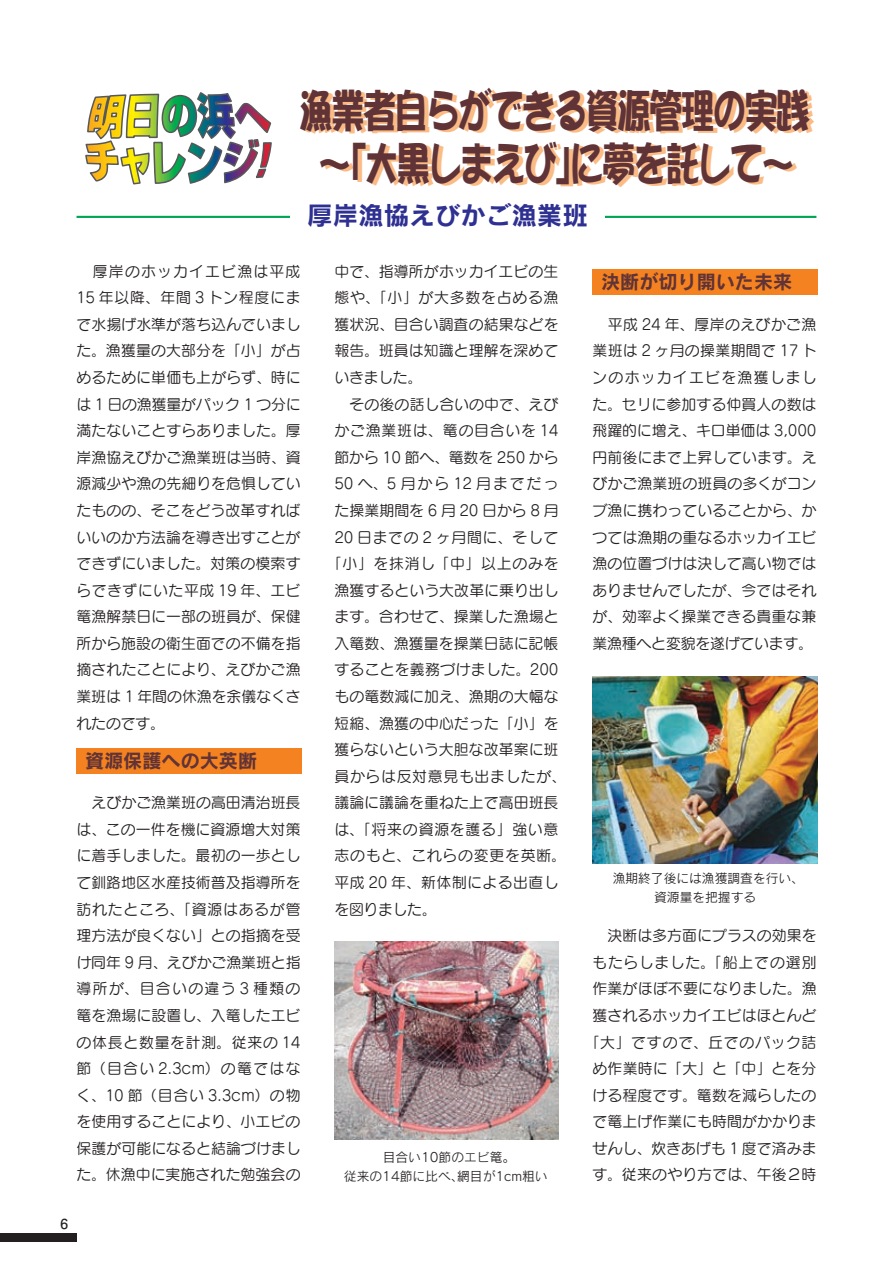
<style>
.page{position:relative;width:893px;height:1263px;background:#fff}
.page>*{position:absolute;margin:0;border:0;box-sizing:border-box;transform-origin:0 0}
.t1{font:45.75px/53.1px "DFPOP1 W12 MP RKSJ H";letter-spacing:-.06em;color:#603336;text-align:center;scale:.74 1}
.t2{font:25.5px "Rodin Pro N B";color:#2e3092}
.t3{font:19.2px "Rodin Pro N B";color:#603336}
.t4{font:14.85px/26.5px "Seurat Pro N M";letter-spacing:.01em;color:#231f20;text-align:justify}
.t5{font:14.85px "Seurat Pro N M";letter-spacing:.05em;color:#231f20}
.t6{font:14.85px "Seurat Pro N M";letter-spacing:.045em;color:#231f20}
.t7{font:14.85px "Seurat Pro N M";letter-spacing:-.01em;color:#231f20}
.t8{font:14.85px "Seurat Pro N M";letter-spacing:.135em;color:#231f20}
.t9{font:14.85px "Seurat Pro N M";letter-spacing:.03em;color:#231f20}
.t10{font:700 13.8px "Futo Go B101 Pro";color:#231f20}
.t11{font:12.75px/19.2px "Rodin Pro N M";color:#231f20;text-align:center}
</style>
<div class="page">
<div style="left:77px;top:748px;width:225px;height:26px;background:#f58220"></div>
<hr style="left:77px;top:216px;width:739px;height:2px;background:#00a54f">
<div style="left:290px;top:202px;width:315px;height:30px;background:#fff"></div>
<svg style="left:85px;top:92px;width:187px;height:93px"></svg>
<div style="left:592px;top:269px;width:226px;height:26px;background:#f58220"></div>
<img style="left:592px;top:676px;width:226px;height:187px">
<img style="left:334px;top:941px;width:224px;height:199px">
<div style="left:0;top:1233px;width:77px;height:9px;background:#231f20"></div>
<h1 class="t1" style="left:299px;top:84px;width:692px">漁業者自らができる資源管理の実践〜「大黒しまえび」に夢を託して〜</h1>
<h2 class="t2" style="left:307px;top:199px;width:282px">厚岸漁協えびかご漁業班</h2>
<p class="t4" style="left:76px;top:257px;width:226px">　厚岸のホッカイエビ漁は平成15 年以降、年間 3 トン程度にまで水揚げ水準が落ち込んでいました。漁獲量の大部分を「小」が占めるために単価も上がらず、時には 1 日の漁獲量がパック 1 つ分に満たないことすらありました。厚岸漁協えびかご漁業班は当時、資源減少や漁の先細りを危惧していたものの、そこをどう改革すればいいのか方法論を導き出すことができずにいました。対策の模索すらできずにいた平成 19 年、エビ篭漁解禁日に一部の班員が、保健所から施設の衛生面での不備を指摘されたことにより、えびかご漁業班は 1 年間の休漁を余儀なくされたのです。</p>
<p class="t3" style="left:85px;top:748px;width:174px">資源保護への大英断</p>
<p class="t4" style="left:76px;top:789px;width:226px">　えびかご漁業班の高田清治班長は、この一件を機に資源増大対策に着手しました。最初の一歩として釧路地区水産技術普及指導所を訪れたところ、「資源はあるが管理方法が良くない」との指摘を受け同年 9 月、えびかご漁業班と指導所が、目合いの違う 3 種類の篭を漁場に設置し、入篭したエビの体長と数量を計測。従来の 14節（目合い 2.3CM）の篭ではなく、10 節（目合い 3.3CM）の物を使用することにより、小エビの保護が可能になると結論づけました。休漁中に実施された勉強会の</p>
<p class="t10" style="left:60px;top:1213px;width:9px">6</p>
<p class="t4" style="left:334px;top:257px;width:226px">中で、指導所がホッカイエビの生</p>
<p class="t5" style="left:334px;top:288px;width:226px">態や、「小」が大多数を占める漁</p>
<p class="t4" style="left:334px;top:311px;width:226px">獲状況、目合い調査の結果などを</p>
<p class="t4" style="left:334px;top:337px;width:226px">報告。班員は知識と理解を深めて</p>
<p class="t4" style="left:334px;top:364px;width:89px">いきました。</p>
<p class="t4" style="left:334px;top:390px;width:225px">　その後の話し合いの中で、えび</p>
<p class="t5" style="left:334px;top:421px;width:226px">かご漁業班は、篭の目合いを 14</p>
<p class="t7" style="left:334px;top:447px;width:226px">節から 10 節へ、篭数を 250 から</p>
<p class="t8" style="left:334px;top:474px;width:226px">50 へ、5 月から 12 月までだっ</p>
<p class="t4" style="left:334px;top:497px;width:226px">た操業期間を 6 月 20 日から 8 月</p>
<p class="t6" style="left:334px;top:527px;width:226px">20 日までの 2 ヶ月間に、そして</p>
<p class="t5" style="left:327px;top:554px;width:233px">「小」を抹消し「中」以上のみを</p>
<p class="t4" style="left:334px;top:576px;width:226px">漁獲するという大改革に乗り出し</p>
<p class="t4" style="left:334px;top:603px;width:226px">ます。合わせて、操業した漁場と</p>
<p class="t4" style="left:334px;top:629px;width:226px">入篭数、漁獲量を操業日誌に記帳</p>
<p class="t4" style="left:334px;top:656px;width:226px">することを義務づけました。200</p>
<p class="t4" style="left:334px;top:683px;width:226px">もの篭数減に加え、漁期の大幅な</p>
<p class="t4" style="left:334px;top:709px;width:226px">短縮、漁獲の中心だった「小」を</p>
<p class="t4" style="left:334px;top:736px;width:226px">獲らないという大胆な改革案に班</p>
<p class="t6" style="left:334px;top:766px;width:233px">員からは反対意見も出ましたが、</p>
<p class="t4" style="left:334px;top:789px;width:226px">議論に議論を重ねた上で高田班長</p>
<p class="t5" style="left:334px;top:820px;width:226px">は、「将来の資源を護る」強い意</p>
<p class="t5" style="left:334px;top:846px;width:233px">志のもと、これらの変更を英断。</p>
<p class="t9" style="left:334px;top:873px;width:226px">平成 20 年、新体制による出直し</p>
<p class="t4" style="left:334px;top:895px;width:104px">を図りました。</p>
<p class="t11" style="left:344px;top:1147px;width:205px">目合い10節のエビ篭。<br>従来の14節に比べ、網目が1cm粗い</p>
<p class="t3" style="left:601px;top:269px;width:193px">決断が切り開いた未来</p>
<p class="t4" style="left:592px;top:311px;width:226px">　平成 24 年、厚岸のえびかご漁業班は 2 ヶ月の操業期間で 17 トンのホッカイエビを漁獲しました。セリに参加する仲買人の数は飛躍的に増え、キロ単価は 3,000円前後にまで上昇しています。えびかご漁業班の班員の多くがコンブ漁に携わっていることから、かつては漁期の重なるホッカイエビ漁の位置づけは決して高い物ではありませんでしたが、今ではそれが、効率よく操業できる貴重な兼業漁種へと変貌を遂げています。</p>
<p class="t11" style="left:613px;top:868px;width:193px">漁期終了後には漁獲調査を行い、資源量を把握する</p>
<p class="t4" style="left:585px;top:922px;width:233px;text-align:center">　決断は多方面にプラスの効果をもたらしました。「船上での選別作業がほぼ不要になりました。漁獲されるホッカイエビはほとんど「大」ですので、丘でのパック詰め作業時に「大」と「中」とを分ける程度です。篭数を減らしたので篭上げ作業にも時間がかかりませんし、炊きあげも 1 度で済みます。従来のやり方では、午後２時</p>
</div>
